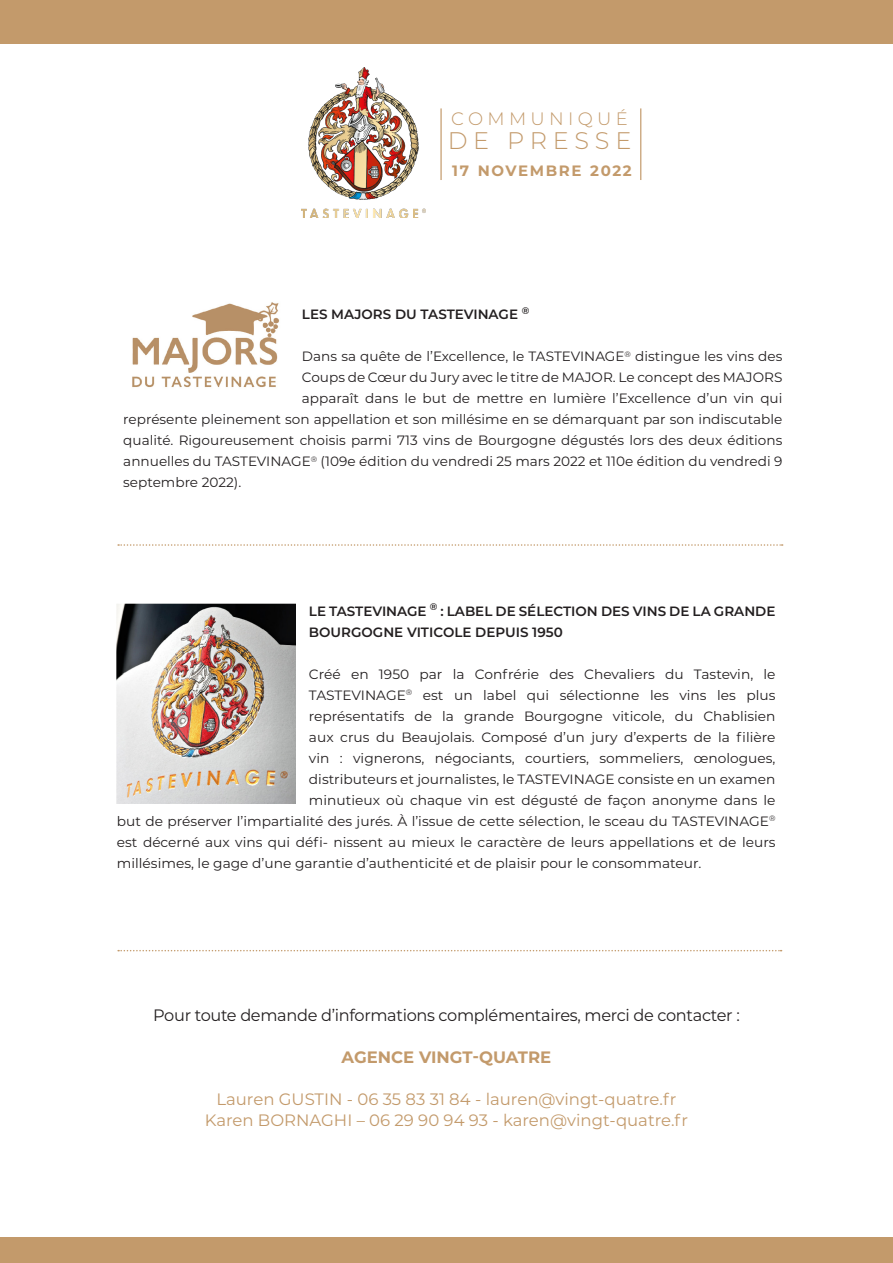
<style>
.page{position:relative;width:893px;height:1263px;background:#fff}
.page>*{position:absolute;margin:0;border:0;box-sizing:border-box;transform-origin:0 0}
.t1{font:300 24px "Montserrat";letter-spacing:.24em;color:#c39a6b}
.t2{font:300 18px "Montserrat";letter-spacing:.24em;color:#c39a6b}
.t3{font:16.5px "Montserrat";color:#c39a6b}
.t4{font:16.5px "Montserrat";letter-spacing:-.02em;color:#231f20}
.t5{font:700 16.5px "Montserrat";color:#c39a6b}
.t6{font:700 15px "Montserrat";letter-spacing:.11em;color:#c39a6b}
.t7{font:13.5px "Montserrat";color:#231f20}
.t8{font:600 13.5px/21px "Montserrat";color:#231f20}
</style>
<div class="page">
<div style="left:0;top:0;width:893px;height:43px;background:#c39a6b"></div>
<hr style="left:440px;top:108px;width:2px;height:72px;background:#c39a6b">
<hr style="left:640px;top:108px;width:1px;height:72px;background:#c39a6b">
<img style="left:301px;top:67px;width:124px;height:151px">
<div style="left:0;top:1237px;width:893px;height:26px;background:#c39a6b"></div>
<img style="left:117px;top:603px;width:178px;height:201px">
<svg style="left:118px;top:544px;width:665px;height:2px"></svg>
<img style="left:132px;top:302px;width:148px;height:86px">
<svg style="left:118px;top:950px;width:664px;height:1px"></svg>
<h2 class="t2" style="left:451px;top:107px;width:178px">COMMUNIQUÉ</h2>
<h1 class="t1" style="left:448px;top:124px;width:185px">DE PRESSE</h1>
<p class="t6" style="left:452px;top:160px;width:181px">17 NOVEMBRE 2022</p>
<p class="t8" style="left:302px;top:303px;width:229px">LES MAJORS DU TASTEVINAGE <sup>®</sup></p>
<p class="t7" style="left:302px;top:347px;width:482px">Dans sa quête de l’Excellence, le TASTEVINAGE<sup>®</sup> distingue les vins des</p>
<p class="t7" style="left:302px;top:368px;width:482px">Coups de Cœur du Jury avec le titre de MAJOR. Le concept des MAJORS</p>
<p class="t7" style="left:302px;top:389px;width:482px">apparaît dans le but de mettre en lumière l’Excellence d’un vin qui</p>
<p class="t7" style="left:123px;top:410px;width:661px">représente pleinement son appellation et son millésime en se démarquant par son indiscutable</p>
<p class="t7" style="left:123px;top:431px;width:660px">qualité. Rigoureusement choisis parmi 713 vins de Bourgogne dégustés lors des deux éditions</p>
<p class="t7" style="left:123px;top:452px;width:661px">annuelles du TASTEVINAGE<sup>®</sup> (109e édition du vendredi 25 mars 2022 et 110e édition du vendredi 9</p>
<p class="t7" style="left:123px;top:473px;width:120px">septembre 2022).</p>
<p class="t8" style="left:309px;top:600px;width:468px">LE TASTEVINAGE <sup>®</sup> : LABEL DE SÉLECTION DES VINS DE LA GRANDE<br>BOURGOGNE VITICOLE DEPUIS 1950</p>
<p class="t7" style="left:309px;top:665px;width:468px">Créé en 1950 par la Confrérie des Chevaliers du Tastevin, le</p>
<p class="t7" style="left:309px;top:686px;width:468px">TASTEVINAGE<sup>®</sup> est un label qui sélectionne les vins les plus</p>
<p class="t7" style="left:309px;top:707px;width:468px">représentatifs de la grande Bourgogne viticole, du Chablisien</p>
<p class="t7" style="left:309px;top:728px;width:468px">aux crus du Beaujolais. Composé d’un jury d’experts de la filière</p>
<p class="t7" style="left:309px;top:749px;width:468px">vin : vignerons, négociants, courtiers, sommeliers, œnologues,</p>
<p class="t7" style="left:309px;top:770px;width:468px">distributeurs et journalistes, le TASTEVINAGE consiste en un examen</p>
<p class="t7" style="left:309px;top:791px;width:468px">minutieux où chaque vin est dégusté de façon anonyme dans le</p>
<p class="t7" style="left:117px;top:812px;width:660px">but de préserver l’impartialité des jurés. À l’issue de cette sélection, le sceau du TASTEVINAGE<sup>®</sup></p>
<p class="t7" style="left:117px;top:833px;width:660px">est décerné aux vins qui défi- nissent au mieux le caractère de leurs appellations et de leurs</p>
<p class="t7" style="left:117px;top:854px;width:586px">millésimes, le gage d’une garantie d’authenticité et de plaisir pour le consommateur.</p>
<p class="t4" style="left:153px;top:1004px;width:588px">Pour toute demande d’informations complémentaires, merci de contacter :</p>
<p class="t5" style="left:342px;top:1045px;width:211px">AGENCE VINGT-QUATRE</p>
<p class="t3" style="left:216px;top:1088px;width:462px">Lauren GUSTIN - 06 35 83 31 84 - lauren@vingt-quatre.fr</p>
<p class="t3" style="left:205px;top:1109px;width:485px">Karen BORNAGHI – 06 29 90 94 93 - karen@vingt-quatre.fr</p>
</div>
